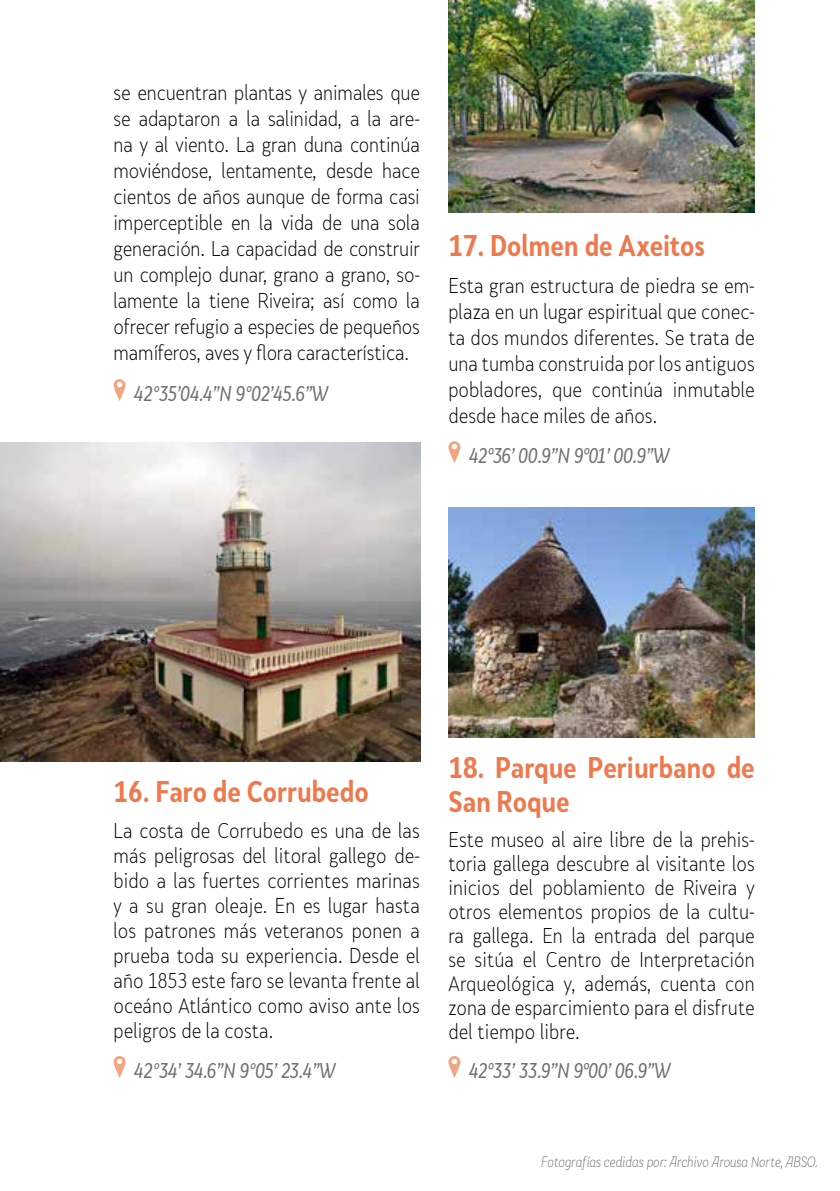
<style>
.page{position:relative;width:840px;height:1191px;background:#fff}
.page>*{position:absolute;margin:0;border:0;box-sizing:border-box;transform-origin:0 0}
.t1{font:700 28px/33.6px "Skola Sans Cn";color:#ef784d}
.t2{font:300 20px/26px "Skola Sans Cn";color:#000;text-align:justify}
.t3{font:italic 20px "Skola Sans Cn";color:#706f6f}
.t4{font:italic 300 14px "Skola Sans Cn";letter-spacing:-.01em;color:#706f6f}
</style>
<div class="page">
<svg style="left:113px;top:379px;width:12px;height:22px"></svg>
<svg style="left:448px;top:441px;width:12px;height:22px"></svg>
<img style="left:0;top:442px;width:420px;height:319px">
<img style="left:448px;top:0;width:306px;height:213px">
<img style="left:448px;top:507px;width:306px;height:230px">
<svg style="left:448px;top:1056px;width:12px;height:21px"></svg>
<svg style="left:113px;top:1056px;width:12px;height:21px"></svg>
<p class="t2" style="left:113px;top:79px;width:308px">se encuentran plantas y animales que se adaptaron a la salinidad, a la are&shy;na y al viento. La gran duna continúa moviéndose, lentamente, desde hace cientos de años aunque de forma casi imperceptible en la vida de una sola generación. La capacidad de construir un complejo dunar, grano a grano, so&shy;lamente la tiene Riveira; así como la ofrecer refugio a especies de pequeños mamíferos, aves y flora característica.</p>
<p class="t3" style="left:134px;top:381px;width:195px">42°35’04.4”N 9°02’45.6”W</p>
<h1 class="t1" style="left:448px;top:228px;width:258px">17. Dolmen de Axeitos</h1>
<p class="t2" style="left:448px;top:273px;width:308px">Esta gran estructura de piedra se em&shy;plaza en un lugar espiritual que conec&shy;ta dos mundos diferentes. Se trata de una tumba construida por los antiguos pobladores, que continúa inmutable desde hace miles de años.</p>
<p class="t3" style="left:468px;top:443px;width:201px">42º36’ 00.9”N 9º01’ 00.9”W</p>
<h1 class="t1" style="left:113px;top:774px;width:256px">16. Faro de Corrubedo</h1>
<p class="t2" style="left:113px;top:818px;width:308px;line-height:25px">La costa de Corrubedo es una de las más peligrosas del litoral gallego de&shy;bido a las fuertes corrientes marinas y a su gran oleaje. En es lugar hasta los patrones más veteranos ponen a prueba toda su experiencia. Desde el año 1853 este faro se levanta frente al oceáno Atlántico como aviso ante los peligros de la costa.</p>
<p class="t3" style="left:134px;top:1058px;width:203px">42°34’ 34.6”N 9°05’ 23.4”W</p>
<h1 class="t1" style="left:448px;top:750px;width:308px">18. Parque Periurbano de<br>San Roque</h1>
<p class="t2" style="left:448px;top:827px;width:308px;line-height:24px">Este museo al aire libre de la prehis&shy;toria gallega descubre al visitante los inicios del poblamiento de Riveira y otros elementos propios de la cultu&shy;ra gallega. En la entrada del parque se sitúa el Centro de Interpretación Arqueológica y, además, cuenta con zona de esparcimiento para el disfrute del tiempo libre.</p>
<p class="t3" style="left:468px;top:1058px;width:202px">42º33’ 33.9”N 9º00’ 06.9”W</p>
<p class="t4" style="left:540px;top:1153px;width:278px">Fotografías cedidas por: Archivo Arousa Norte, ABSO.</p>
</div>
